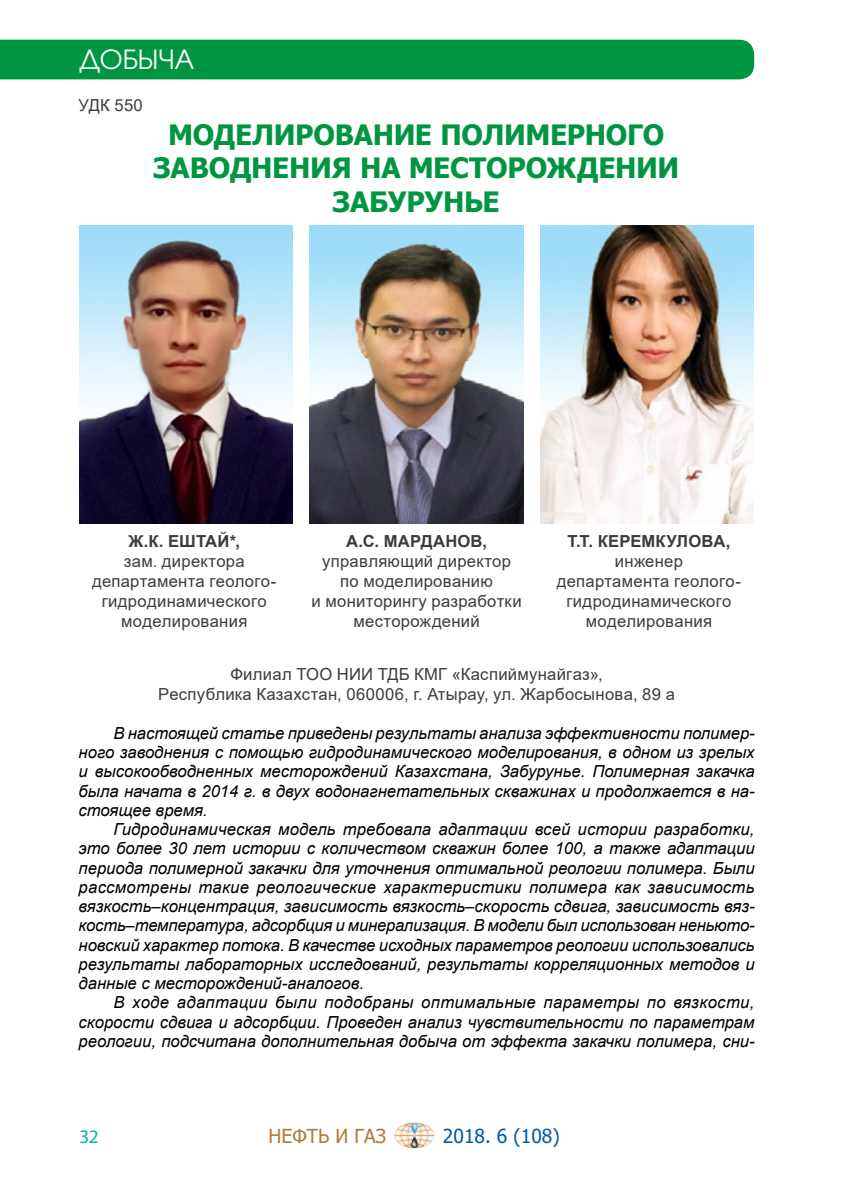
<style>
.page{position:relative;width:844px;height:1191px;background:#fff}
.page>*{position:absolute;margin:0;border:0;box-sizing:border-box;transform-origin:0 0}
.t1{font:700 28px/33.6px "Tahoma";letter-spacing:-.01em;color:#009641;text-align:center}
.t2{font:26.25px "DS Avant Garde";color:#fff}
.t3{font:19.25px "Tahoma";color:#005da9}
.t4{font:19.25px "Tahoma";color:#b17a39}
.t5{font:19.25px "Myriad Pro";color:#00b1b4}
.t6{font:italic 16.62px/19.2px "Arial";color:#000;text-align:justify}
.t7{font:16.62px/19.9px "Arial";letter-spacing:.015em;color:#3c3c3b;text-align:center}
.t8{font:700 16.62px "Arial";letter-spacing:.005em;color:#3c3c3b}
</style>
<div class="page">
<div style="left:0;top:40px;width:754px;height:39px;background:#009641"></div>
<img style="left:310px;top:225px;width:213px;height:298px">
<img style="left:79px;top:225px;width:214px;height:298px">
<img style="left:540px;top:225px;width:213px;height:298px">
<img style="left:394px;top:1122px;width:41px;height:26px">
<h2 class="t2" style="left:79px;top:45px;width:116px">ДОБЫЧА</h2>
<p class="t7" style="left:79px;top:95px;width:66px">УДК 550</p>
<h1 class="t1" style="left:153px;top:119px;width:527px">МОДЕЛИРОВАНИЕ ПОЛИМЕРНОГО<br>ЗАВОДНЕНИЯ НА МЕСТОРОЖДЕНИИ<br>ЗАБУРУНЬЕ</h1>
<p class="t8" style="left:128px;top:529px;width:113px">Ж.К. ЕШТАЙ*,</p>
<p class="t7" style="left:92px;top:551px;width:186px">зам. директора департамента геолого&shy;гидродинамического моделирования</p>
<p class="t8" style="left:346px;top:529px;width:143px">А.С. МАРДАНОВ,</p>
<p class="t7" style="left:311px;top:551px;width:211px">управляющий директор по моделированию<br>и мониторингу разработки месторождений</p>
<p class="t8" style="left:567px;top:529px;width:165px">Т.Т. КЕРЕМКУЛОВА,</p>
<p class="t7" style="left:556px;top:551px;width:186px">инженер департамента геолого&shy;гидродинамического моделирования</p>
<p class="t7" style="left:158px;top:664px;width:518px">Филиал ТОО НИИ ТДБ КМГ «Каспиймунайгаз»,<br>Республика Казахстан, 060006, г. Атырау, ул. Жарбосынова, 89 а</p>
<p class="t6" style="left:79px;top:723px;width:677px;text-indent:35px">В настоящей статье приведены результаты анализа эффективности полимер&shy;ного заводнения с помощью гидродинамического моделирования, в одном из зрелых и высокообводненных месторождений Казахстана, Забурунье. Полимерная закачка была начата в 2014 г. в двух водонагнетательных скважинах и продолжается в на&shy;стоящее время.</p>
<p class="t6" style="left:79px;top:820px;width:677px;text-indent:35px">Гидродинамическая модель требовала адаптации всей истории разработки, это более 30 лет истории с количеством скважин более 100, а также адаптации периода полимерной закачки для уточнения оптимальной реологии полимера. Были рассмотрены такие реологические характеристики полимера как зависимость вязкость–концентрация, зависимость вязкость–скорость сдвига, зависимость вяз&shy;кость–температура, адсорбция и минерализация. В модели был использован неньюто&shy;новский характер потока. В качестве исходных параметров реологии использовались результаты лабораторных исследований, результаты корреляционных методов и данные с месторождений-аналогов.</p>
<p class="t6" style="left:79px;top:993px;width:677px;text-indent:35px">В ходе адаптации были подобраны оптимальные параметры по вязкости, скорости сдвига и адсорбции. Проведен анализ чувствительности по параметрам реологии, подсчитана дополнительная добыча от эффекта закачки полимера, сни-</p>
<p class="t5" style="left:79px;top:1124px;width:21px">32</p>
<p class="t4" style="left:268px;top:1122px;width:119px">НЕФТЬ И ГАЗ</p>
<p class="t3" style="left:443px;top:1122px;width:118px">2018. 6 (108)</p>
</div>
